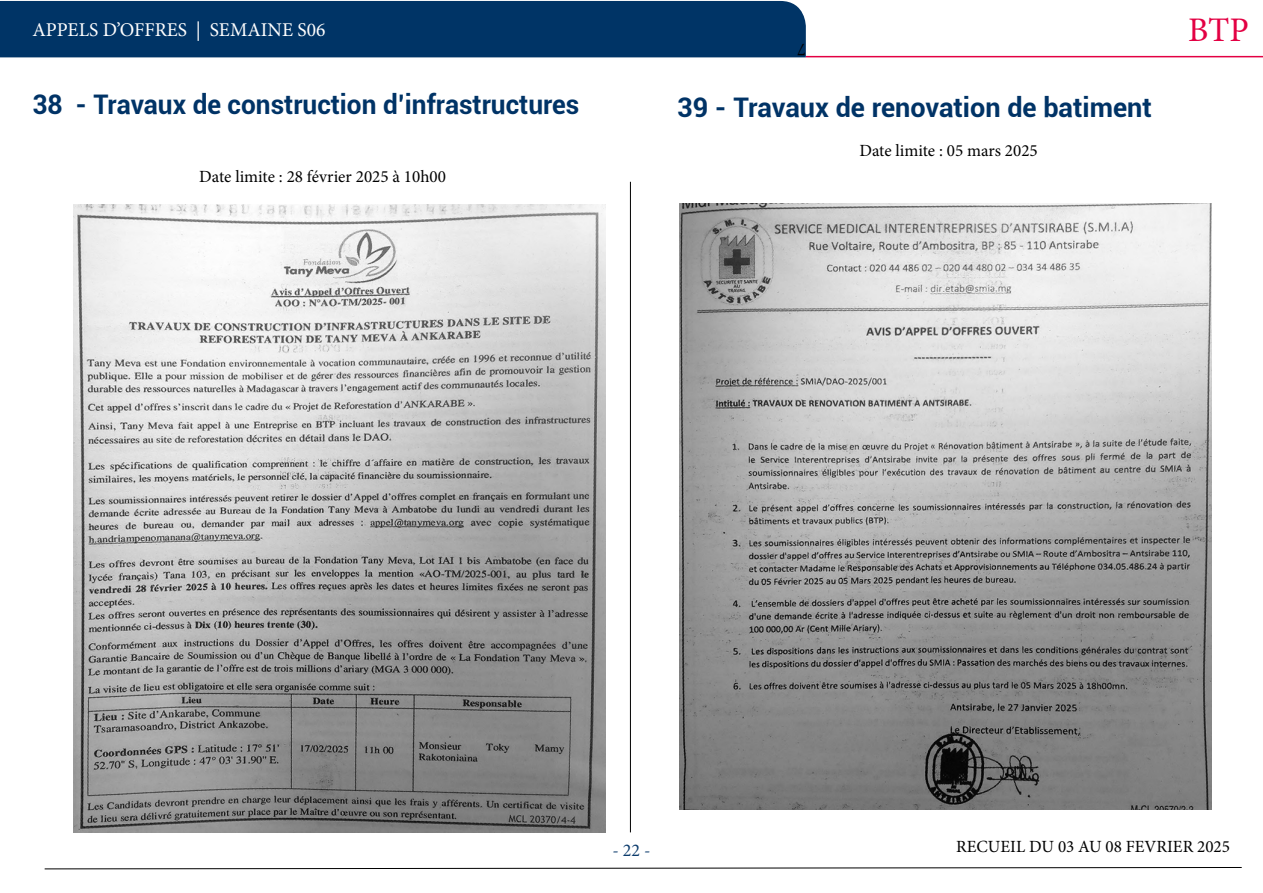
<style>
.page{position:relative;width:1263px;height:893px;background:#fff}
.page>*{position:absolute;margin:0;border:0;box-sizing:border-box;transform-origin:0 0}
.t1{font:34.5px "Minion Pro";color:#e30043}
.t2{font:700 27px "Roboto";color:#036}
.t3{font:19.5px "Minion Pro";color:#fff}
.t4{font:18px "Minion Pro";color:#0b3b6c}
.t5{font:18px "Minion Pro";color:#000}
.t6{font:17.1px "Minion Pro";color:#000}
</style>
<div class="page">
<svg style="left:44px;top:867px;width:1198px;height:3px"></svg>
<hr style="left:630px;top:182px;width:1px;height:650px;background:#000">
<div style="left:0;top:1px;width:806px;height:56px;background:#003466"></div>
<hr style="left:806px;top:56px;width:457px;height:1px;background:#e30043">
<img style="left:73px;top:204px;width:532px;height:628px">
<img style="left:680px;top:203px;width:532px;height:606px">
<p class="t3" style="left:32px;top:17px;width:295px">APPELS D’OFFRES | SEMAINE S06</p>
<h2 class="t2" style="left:32px;top:85px;width:548px">38 - Travaux de construction d’infrastructures</h2>
<p class="t6" style="left:199px;top:165px;width:248px">Date limite : 28 février 2025 à 10h00</p>
<p class="t5" style="left:806px;top:62px;width:10px;rotate:-180deg">7</p>
<h2 class="t2" style="left:677px;top:88px;width:476px">39 - Travaux de renovation de batiment</h2>
<p class="t6" style="left:859px;top:139px;width:180px">Date limite : 05 mars 2025</p>
<h1 class="t1" style="left:1188px;top:7px;width:62px">BTP</h1>
<p class="t4" style="left:612px;top:838px;width:40px">- 22 -</p>
<p class="t6" style="left:956px;top:835px;width:275px">RECUEIL DU 03 AU 08 FEVRIER 2025</p>
</div>
